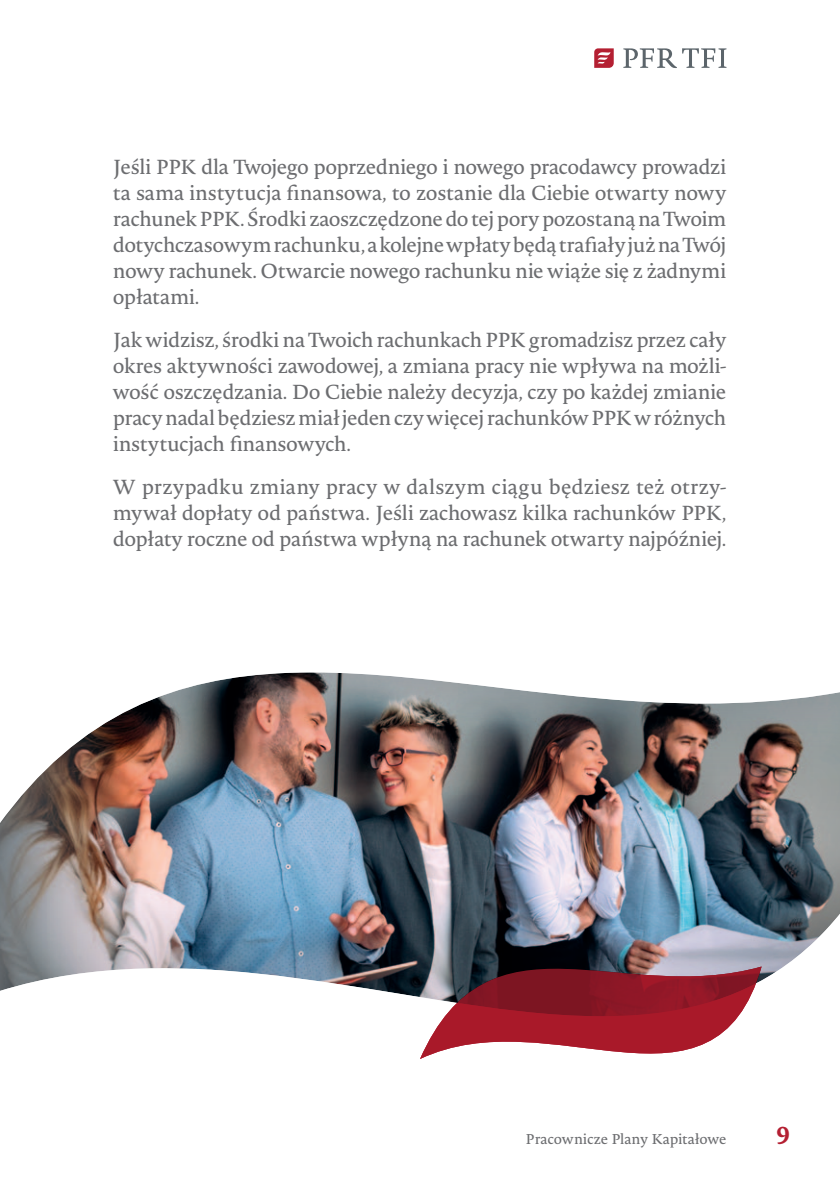
<style>
.page{position:relative;width:840px;height:1191px;background:#fff}
.page>*{position:absolute;margin:0;border:0;box-sizing:border-box;transform-origin:0 0}
.t1{font:700 24px "Novel Pro";color:#b41f32}
.t2{font:20px/26px "Novel Pro";letter-spacing:-.025em;color:#6c6d70;text-align:justify}
.t3{font:14px "Novel Pro";letter-spacing:-.015em;color:#6c6d70}
</style>
<div class="page">
<svg style="left:594px;top:48px;width:19px;height:20px"></svg>
<svg style="left:623px;top:48px;width:103px;height:20px"></svg>
<div style="left:0;top:660px;width:839px;height:380px;background:#788187;opacity:.5"></div>
<svg style="left:420px;top:964px;width:341px;height:95px"></svg>
<p class="t2" style="left:113px;top:153px;width:614px">Jeśli PPK dla Twojego poprzedniego i nowego pracodawcy prowadzi ta sama instytucja finansowa, to zostanie dla Ciebie otwarty nowy rachunek PPK. Środki zaoszczędzone do tej pory pozostaną na Twoim dotychczasowym rachunku, a kolejne wpłaty będą trafiały już na Twój nowy rachunek. Otwarcie nowego rachunku nie wiąże się z żadnymi opłatami.</p>
<p class="t2" style="left:113px;top:326px;width:614px">Jak widzisz, środki na Twoich rachunkach PPK gromadzisz przez cały okres aktywności zawodowej, a zmiana pracy nie wpływa na możli&shy;wość oszczędzania. Do Ciebie należy decyzja, czy po każdej zmianie pracy nadal będziesz miał jeden czy więcej rachunków PPK w różnych instytucjach finansowych.</p>
<p class="t2" style="left:113px;top:473px;width:614px">W przypadku zmiany pracy w dalszym ciągu będziesz też otrzy&shy;mywał dopłaty od państwa. Jeśli zachowasz kilka rachunków PPK, dopłaty roczne od państwa wpłyną na rachunek otwarty najpóźniej.</p>
<p class="t3" style="left:525px;top:1128px;width:202px">Pracownicze Plany Kapitałowe</p>
<p class="t1" style="left:776px;top:1116px;width:15px">9</p>
</div>
